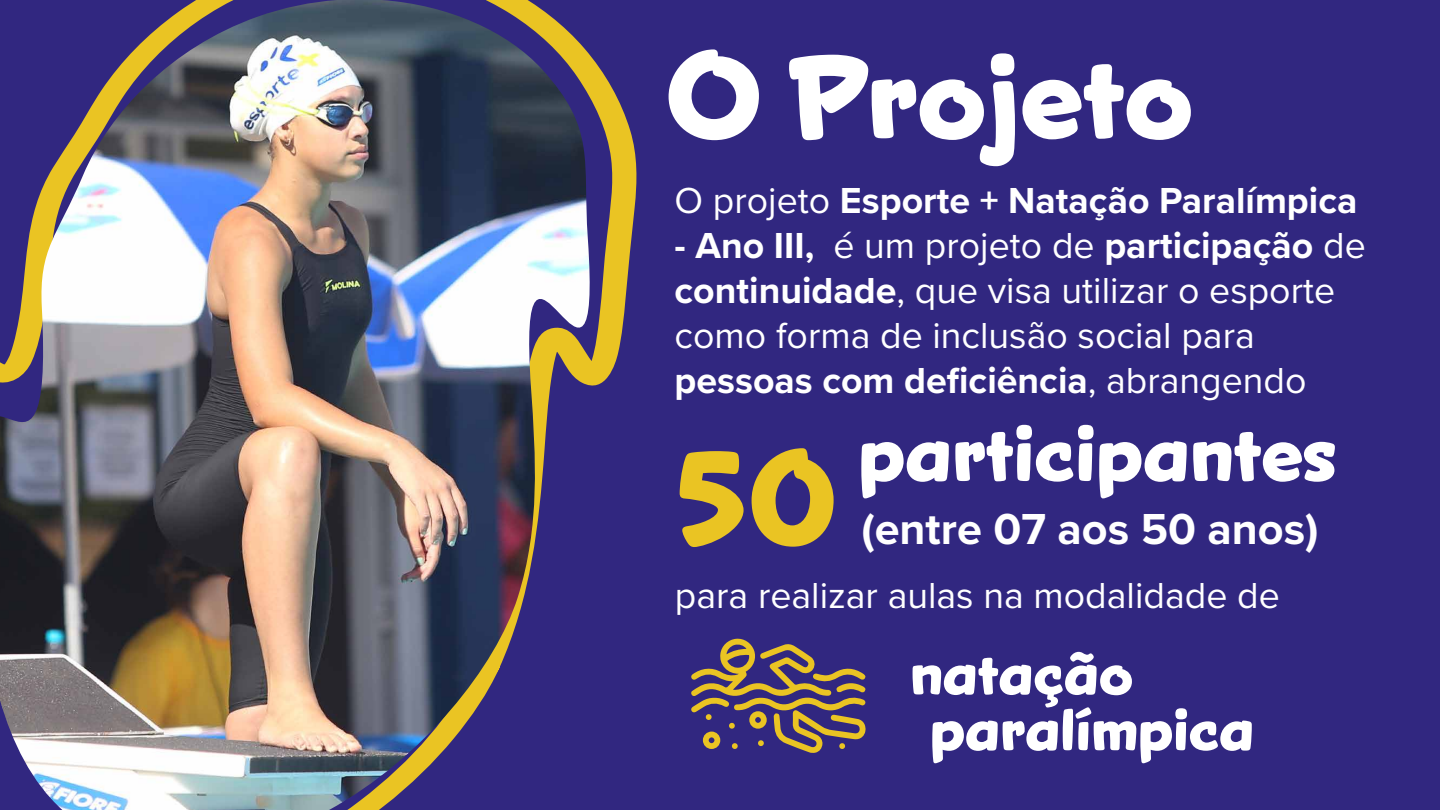
<style>
.page{position:relative;width:1440px;height:810px;background:#312780}
.page>*{position:absolute;margin:0;border:0;box-sizing:border-box;transform-origin:0 0}
.t1{font:700 131.25px "Snicker";color:#eac423}
.t2{font:700 116.62px "Snicker";color:#fff}
.t3{font:700 77.25px "Snicker";color:#fff}
.t4{font:700 57.75px/55.9px "Snicker";color:#fff}
.t5{font:700 45px "Proxima Nova";color:#fff}
.t6{font:37.5px/45px "Proxima Nova";color:#fff}
.t7{font:700 37.5px "Proxima Nova";color:#fff}
.s1{font-weight:400}
.s2{font-weight:700}
</style>
<div class="page">
<svg style="left:691px;top:638px;width:175px;height:115px"></svg>
<svg style="left:597px;top:64px;width:40px;height:321px;fill:#eac423"></svg>
<img style="left:0;top:0;width:597px;height:810px">
<h2 class="t2" style="left:665px;top:21px;width:530px">O Projeto</h2>
<p class="t7" style="left:675px;top:173px;width:684px"><span class="s1">O projeto</span> Esporte + Natação Paralímpica</p>
<p class="t6" style="left:675px;top:222px;width:693px"><span class="s2">- Ano III,</span> é um projeto de <span class="s2">participação</span> de <span class="s2">continuidade</span>, que visa utilizar o esporte como forma de inclusão social para <span class="s2">pessoas com deficiência</span>, abrangendo</p>
<h1 class="t1" style="left:674px;top:413px;width:165px">50</h1>
<h3 class="t3" style="left:858px;top:404px;width:479px">participantes</h3>
<p class="t5" style="left:861px;top:495px;width:459px">(entre 07 aos 50 anos)</p>
<p class="t6" style="left:675px;top:571px;width:606px">para realizar aulas na modalidade de</p>
<h3 class="t4" style="left:930px;top:647px;width:326px;text-indent:-20px">natação paralímpica</h3>
</div>
